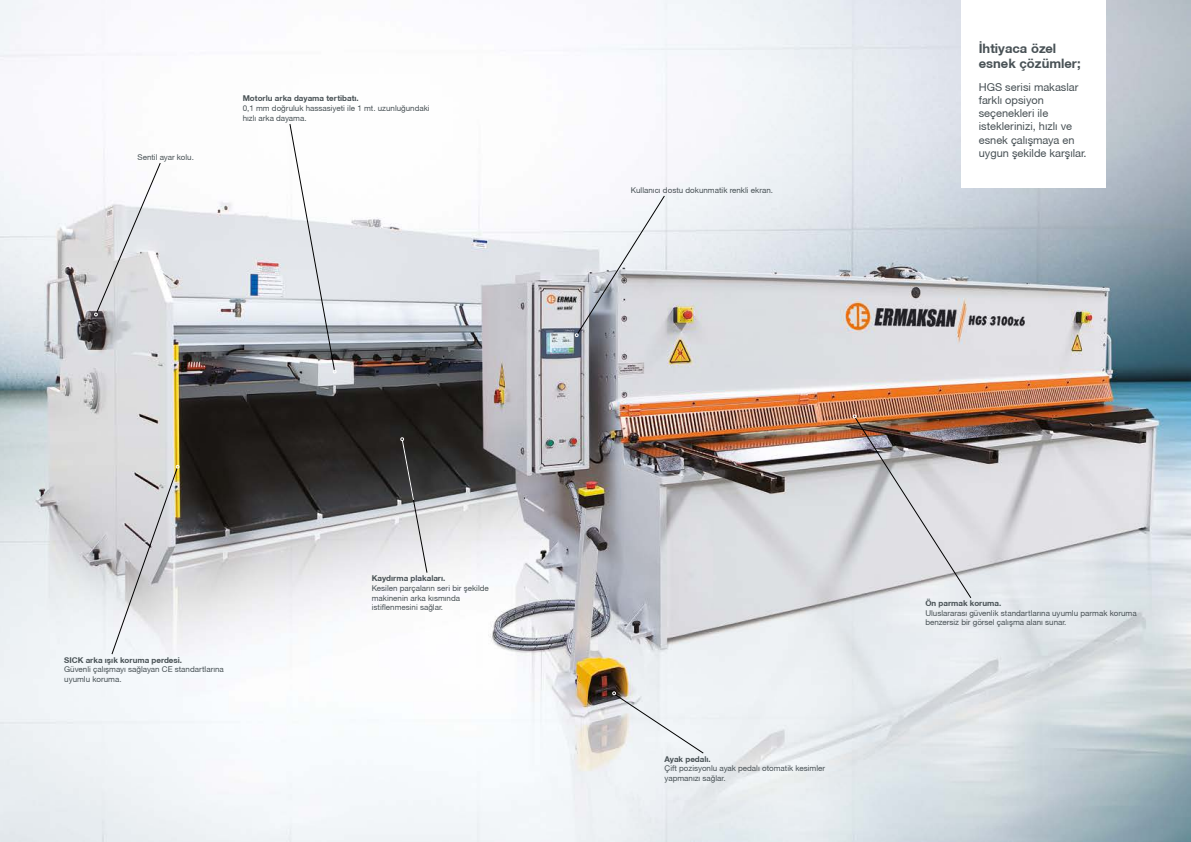
<style>
.page{position:relative;width:1191px;height:842px;background:#fff}
.page>*{position:absolute;margin:0;border:0;box-sizing:border-box;transform-origin:0 0}
.t1{font:700 13px/15.6px "Helvetica Neue CE";color:#485155}
.t2{font:11px/13.2px "Helvetica Neue CE";color:#485155}
.t3{font:8px/9.6px "Helvetica Neue CE";color:#485155}
.t4{font:700 8px "Helvetica Neue CE";color:#485155}
</style>
<div class="page">
<img style="left:0;top:0;width:1191px;height:842px">
<div style="left:961px;top:0;width:145px;height:187px;background:#fff"></div>
<img style="left:853px;top:415px;width:118px;height:183px">
<svg style="left:612px;top:692px;width:91px;height:61px"></svg>
<svg style="left:575px;top:196px;width:90px;height:141px"></svg>
<svg style="left:400px;top:437px;width:27px;height:136px;background:#8b8b8c"></svg>
<svg style="left:290px;top:124px;width:46px;height:250px"></svg>
<svg style="left:112px;top:465px;width:68px;height:189px"></svg>
<svg style="left:94px;top:163px;width:67px;height:153px"></svg>
<p class="t3" style="left:137px;top:153px;width:58px">Sentil ayar kolu.</p>
<p class="t4" style="left:243px;top:94px;width:118px">Motorlu arka dayama tertibatı.</p>
<p class="t3" style="left:243px;top:103px;width:188px">0,1 mm doğruluk hassasiyeti ile 1 mt. uzunluğundaki hızlı arka dayama.</p>
<p class="t3" style="left:631px;top:185px;width:144px">Kullanıcı dostu dokunmatik renkli ekran.</p>
<h1 class="t1" style="left:978px;top:41px;width:103px">İhtiyaca özel esnek çözümler;</h1>
<h2 class="t2" style="left:978px;top:80px;width:109px">HGS serisi makaslar farklı opsiyon seçenekleri ile isteklerinizi, hızlı ve esnek çalışmaya en uygun şekilde karşılar.</h2>
<p class="t4" style="left:64px;top:655px;width:119px">SICK arka ışık koruma perdesi.</p>
<p class="t3" style="left:64px;top:665px;width:161px">Güvenli çalışmayı sağlayan CE standartlarına uyumlu koruma.</p>
<p class="t4" style="left:372px;top:573px;width:75px">Kaydırma plakaları.</p>
<p class="t3" style="left:372px;top:583px;width:119px">Kesilen parçaların seri bir şekilde makinenin arka kısmında istiflenmesini sağlar.</p>
<p class="t4" style="left:664px;top:754px;width:48px">Ayak pedalı.</p>
<p class="t3" style="left:664px;top:764px;width:162px">Çift pozisyonlu ayak pedalı otomatik kesimler yapmanızı sağlar.</p>
<p class="t4" style="left:925px;top:598px;width:77px">Ön parmak koruma.</p>
<p class="t3" style="left:925px;top:608px;width:213px">Uluslararası güvenlik standartlarına uyumlu parmak koruma benzersiz bir görsel çalışma alanı sunar.</p>
</div>
